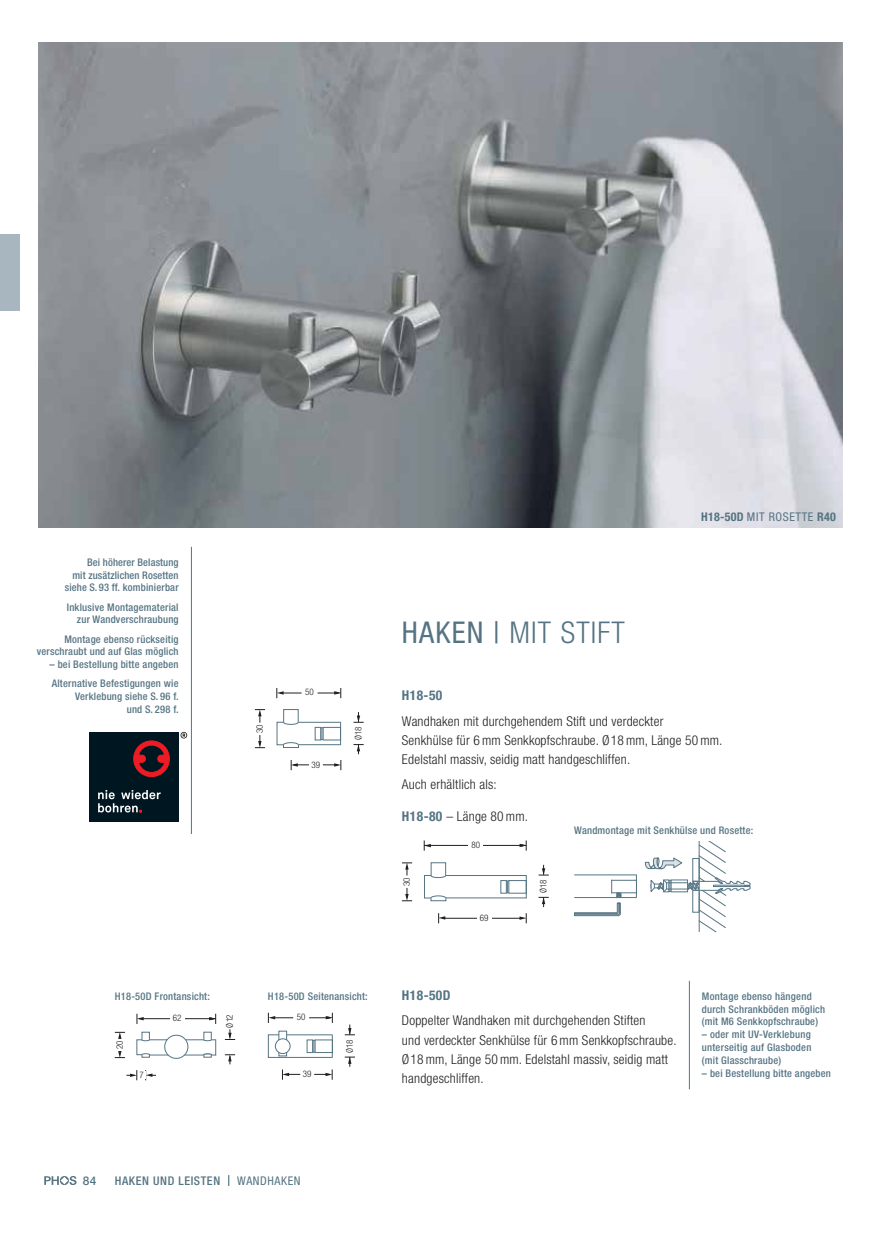
<style>
.page{position:relative;width:872px;height:1234px;background:#fff}
.page>*{position:absolute;margin:0;border:0;box-sizing:border-box;transform-origin:0 0}
.t1{font:300 condensed 30px "Helvetica Neue LT Std";letter-spacing:.04em;color:#557483}
.t2{font:300 condensed 13.5px/19.2px "Helvetica Neue LT Std";letter-spacing:.015em;color:#231f20}
.t3{font:700 condensed 13.5px "Helvetica Neue LT Std";letter-spacing:.03em;color:#557483}
.t4{font:500 condensed 12px "Helvetica Neue LT Std";letter-spacing:.05em;color:#557483}
.t5{font:700 condensed 12px "Helvetica Neue LT Std";letter-spacing:.02em;color:#557483}
.t6{font:500 12px "Helvetica Neue LT Std";color:#557483}
.t7{font:500 condensed 10.5px/12.8px "Helvetica Neue LT Std";letter-spacing:.02em;color:#557483;text-align:right}
.t8{font:300 condensed 9px "Helvetica Neue LT Std";color:#231f20}
.s1{font-weight:400}
.s2{font-weight:700;color:#557483}
.s3{font-stretch:normal;font-size:11.25px}
</style>
<div class="page">
<img style="left:38px;top:43px;width:804px;height:484px">
<div style="left:89px;top:731px;width:89px;height:90px;background:#001722"></div>
<svg style="left:98px;top:790px;width:63px;height:22px"></svg>
<svg style="left:134px;top:741px;width:35px;height:35px"></svg>
<div style="left:134px;top:740px;width:35px;height:36px;border:1px solid #ed1c24;border-radius:50%"></div>
<svg style="left:180px;top:731px;width:7px;height:7px"></svg>
<hr style="left:149px;top:1039px;width:55px;height:1px;background:#557483">
<hr style="left:150px;top:1054px;width:66px;height:1px;background:#557483">
<div style="left:142px;top:1031px;width:8px;height:9px;border:1px solid #557483"></div>
<svg style="left:142px;top:1053px;width:8px;height:4px"></svg>
<svg style="left:141px;top:1038px;width:9px;height:3px"></svg>
<div style="left:165px;top:1034px;width:23px;height:24px;background:#fff;border-radius:50%"></div>
<div style="left:164px;top:1034px;width:24px;height:24px;border:1px solid #557483;border-radius:50%"></div>
<svg style="left:203px;top:1031px;width:13px;height:26px"></svg>
<hr style="left:139px;top:1018px;width:77px;height:1px;background:#231f20">
<svg style="left:137px;top:1013px;width:7px;height:10px"></svg>
<svg style="left:209px;top:1013px;width:7px;height:10px"></svg>
<div style="left:170px;top:1014px;width:14px;height:8px;background:#fff"></div>
<svg style="left:115px;top:1051px;width:10px;height:7px"></svg>
<svg style="left:115px;top:1031px;width:10px;height:7px"></svg>
<svg style="left:225px;top:1054px;width:10px;height:10px"></svg>
<svg style="left:228px;top:1029px;width:4px;height:10px"></svg>
<svg style="left:145px;top:1070px;width:11px;height:10px"></svg>
<svg style="left:126px;top:1070px;width:11px;height:10px"></svg>
<svg style="left:645px;top:841px;width:105px;height:91px"></svg>
<svg style="left:574px;top:874px;width:63px;height:41px"></svg>
<hr style="left:298px;top:744px;width:42px;height:1px;background:#557483">
<hr style="left:298px;top:721px;width:42px;height:1px;background:#557483">
<svg style="left:283px;top:742px;width:16px;height:3px"></svg>
<div style="left:283px;top:709px;width:15px;height:14px;border:1px solid #557483"></div>
<svg style="left:283px;top:721px;width:16px;height:4px"></svg>
<svg style="left:353px;top:744px;width:11px;height:10px"></svg>
<svg style="left:353px;top:712px;width:11px;height:10px"></svg>
<svg style="left:276px;top:688px;width:25px;height:10px"></svg>
<svg style="left:317px;top:688px;width:24px;height:10px"></svg>
<svg style="left:291px;top:760px;width:18px;height:10px"></svg>
<svg style="left:323px;top:760px;width:18px;height:10px"></svg>
<svg style="left:255px;top:735px;width:10px;height:13px"></svg>
<svg style="left:255px;top:709px;width:10px;height:13px"></svg>
<svg style="left:315px;top:721px;width:26px;height:24px"></svg>
<hr style="left:443px;top:917px;width:80px;height:1px;background:#231f20">
<hr style="left:424px;top:845px;width:102px;height:1px;background:#231f20">
<div style="left:445px;top:874px;width:81px;height:24px;border:1px solid #557483"></div>
<div style="left:424px;top:874px;width:7px;height:24px;border:1px solid #557483"></div>
<svg style="left:430px;top:894px;width:16px;height:4px"></svg>
<div style="left:431px;top:862px;width:15px;height:14px;border:1px solid #557483"></div>
<svg style="left:430px;top:874px;width:16px;height:4px"></svg>
<svg style="left:538px;top:896px;width:11px;height:10px"></svg>
<svg style="left:538px;top:864px;width:11px;height:11px"></svg>
<svg style="left:438px;top:913px;width:7px;height:10px"></svg>
<svg style="left:519px;top:913px;width:8px;height:10px"></svg>
<svg style="left:424px;top:840px;width:7px;height:10px"></svg>
<svg style="left:519px;top:840px;width:8px;height:10px"></svg>
<svg style="left:402px;top:888px;width:10px;height:13px"></svg>
<svg style="left:402px;top:862px;width:10px;height:13px"></svg>
<div style="left:468px;top:841px;width:15px;height:8px;background:#fff"></div>
<div style="left:477px;top:914px;width:14px;height:8px;background:#fff"></div>
<svg style="left:500px;top:880px;width:26px;height:13px"></svg>
<div style="left:268px;top:1034px;width:64px;height:23px;border:1px solid #557483"></div>
<div style="left:279px;top:1030px;width:8px;height:25px;background:#fff"></div>
<div style="left:278px;top:1030px;width:9px;height:26px;border:1px solid #557483"></div>
<div style="left:275px;top:1038px;width:15px;height:15px;background:#fff;border-radius:50%"></div>
<div style="left:275px;top:1038px;width:15px;height:15px;border:1px solid #557483;border-radius:50%"></div>
<svg style="left:345px;top:1056px;width:10px;height:10px"></svg>
<svg style="left:345px;top:1024px;width:10px;height:11px"></svg>
<svg style="left:268px;top:1012px;width:25px;height:10px"></svg>
<svg style="left:309px;top:1012px;width:24px;height:10px"></svg>
<svg style="left:282px;top:1069px;width:18px;height:10px"></svg>
<svg style="left:314px;top:1069px;width:19px;height:10px"></svg>
<svg style="left:307px;top:1034px;width:26px;height:23px"></svg>
<hr style="left:191px;top:546px;width:1px;height:287px;background:#557483">
<hr style="left:689px;top:980px;width:1px;height:109px;background:#557483">
<div style="left:0;top:234px;width:19px;height:76px;background:#a7b6bf"></div>
<svg style="left:44px;top:1176px;width:33px;height:8px"></svg>
<p class="t7" style="left:65px;top:557px;width:115px">Bei höherer Belastung<br>mit zusätzlichen Rosetten siehe S. 93 ff. kombinierbar</p>
<p class="t7" style="left:67px;top:601px;width:113px">Inklusive Montagematerial zur Wandverschraubung</p>
<p class="t7" style="left:37px;top:633px;width:143px">Montage ebenso rückseitig verschraubt und auf Glas möglich</p>
<p class="t7" style="left:49px;top:656px;width:131px;line-height:19.2px;text-align:left">– bei Bestellung bitte angeben<br>Alternative Befestigungen wie</p>
<p class="t7" style="left:75px;top:691px;width:105px">Verklebung siehe S. 96 f. und S. 298 f.</p>
<p class="t8" style="left:256px;top:733px;width:10px;rotate:-90deg">30</p>
<p class="t8" style="left:305px;top:689px;width:10px">50</p>
<p class="t8" style="left:312px;top:761px;width:10px">39</p>
<p class="t8" style="left:355px;top:740px;width:15px;rotate:-90deg">Ø 18</p>
<p class="t7" style="left:115px;top:990px;width:97px">H18-50D Frontansicht:</p>
<p class="t7" style="left:268px;top:990px;width:101px">H18-50D Seitenansicht:</p>
<p class="t8" style="left:116px;top:1048px;width:10px;rotate:-90deg">20</p>
<p class="t8" style="left:139px;top:1071px;width:6px">7</p>
<p class="t8" style="left:173px;top:1014px;width:10px">62</p>
<p class="t8" style="left:226px;top:1027px;width:15px;rotate:-90deg">Ø 12</p>
<p class="t8" style="left:297px;top:1013px;width:10px">50</p>
<p class="t8" style="left:303px;top:1070px;width:10px">39</p>
<p class="t8" style="left:346px;top:1052px;width:15px;rotate:-90deg">Ø 18</p>
<h1 class="t1" style="left:402px;top:621px;width:224px"><span class="s1">HAKEN |</span> MIT STIFT</h1>
<p class="t5" style="left:701px;top:510px;width:136px">H18-50D <span class="s1">MIT ROSETTE</span> R40</p>
<p class="t3" style="left:402px;top:687px;width:42px">H18-50</p>
<p class="t2" style="left:402px;top:712px;width:322px">Wandhaken mit durchgehendem Stift und verdeckter<br>Senkhülse für 6 mm Senkkopfschraube. Ø 18 mm, Länge 50 mm.<br>Edelstahl massiv, seidig matt handgeschliffen.</p>
<p class="t2" style="left:402px;top:776px;width:96px">Auch erhältlich als:</p>
<p class="t2" style="left:402px;top:808px;width:128px"><span class="s2">H18-80</span> – Länge 80 mm.</p>
<p class="t8" style="left:403px;top:885px;width:10px;rotate:-90deg">30</p>
<p class="t8" style="left:471px;top:841px;width:10px">80</p>
<p class="t8" style="left:480px;top:914px;width:10px">69</p>
<p class="t8" style="left:540px;top:893px;width:15px;rotate:-90deg">Ø 18</p>
<p class="t7" style="left:574px;top:825px;width:180px">Wandmontage mit Senkhülse und Rosette:</p>
<p class="t3" style="left:402px;top:987px;width:50px">H18-50D</p>
<p class="t2" style="left:402px;top:1012px;width:276px">Doppelter Wandhaken mit durchgehenden Stiften<br>und verdeckter Senkhülse für 6 mm Senkkopfschraube.<br>Ø 18 mm, Länge 50 mm. Edelstahl massiv, seidig matt handgeschliffen.</p>
<p class="t7" style="left:702px;top:990px;width:125px;text-align:left">Montage ebenso hängend durch Schrankböden möglich (mit M6 Senkkopfschraube)</p>
<p class="t7" style="left:702px;top:1029px;width:111px;text-align:justify">– oder mit UV-Verklebung unterseitig auf Glasboden (mit Glasschraube)</p>
<p class="t7" style="left:702px;top:1067px;width:131px">– bei Bestellung bitte angeben</p>
<p class="t6" style="left:83px;top:1173px;width:15px">84</p>
<p class="t4" style="left:115px;top:1176px;width:187px">HAKEN UND LEISTEN <span class="s3">|</span> <span class="s1">WANDHAKEN</span></p>
</div>
